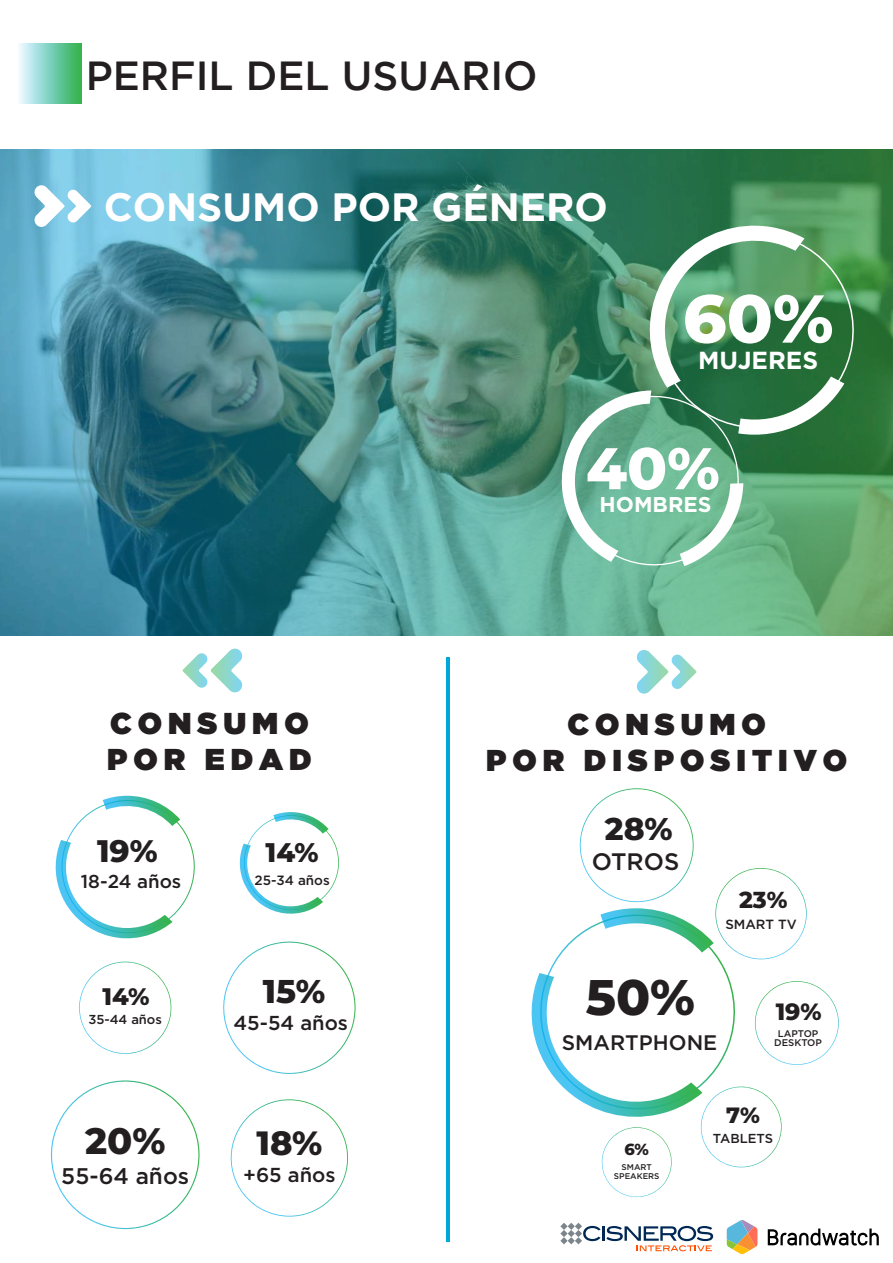
<style>
.page{position:relative;width:893px;height:1263px;background:#fff}
.page>*{position:absolute;margin:0;border:0;box-sizing:border-box;transform-origin:0 0}
.t1{font:800 67.5px "Montserrat";color:#fff}
.t2{font:800 58.65px "Montserrat";color:#fff}
.t3{font:800 49.95px "Montserrat";color:#231f20}
.t4{font:500 40.5px "Gotham";color:#231f20}
.t5{font:700 39.3px "Gotham";color:#fff}
.t6{font:800 36.9px "Montserrat";color:#231f20}
.t7{font:800 33.6px "Montserrat";color:#231f20}
.t8{font:800 32.85px "Montserrat";color:#231f20}
.t9{font:800 31.35px "Montserrat";color:#231f20}
.t10{font:800 31.2px "Montserrat";color:#231f20}
.t11{font:30px/36px "Gotham Ultra";letter-spacing:.2em;color:#231f20}
.t12{font:800 26.85px "Montserrat";color:#231f20}
.t13{font:700 24.6px "Gotham";color:#fff}
.t14{font:500 23.85px "Gotham";letter-spacing:-.005em;color:#231f20}
.t15{font:800 23.85px "Montserrat";color:#231f20}
.t16{font:800 23.55px "Montserrat";color:#231f20}
.t17{font:800 23.1px "Montserrat";color:#231f20}
.t18{font:500 22.65px "Gotham";color:#231f20}
.t19{font:800 22.05px "Montserrat";color:#231f20}
.t20{font:700 21.45px "Gotham";color:#fff}
.t21{font:500 21px "Gotham";color:#231f20}
.t22{font:500 20.25px "Gotham";color:#231f20}
.t23{font:500 20.1px "Gotham";color:#231f20}
.t24{font:500 18.75px "Gotham";color:#231f20}
.t25{font:800 16.05px "Montserrat";color:#231f20}
.t26{font:500 13.5px "Gotham";color:#231f20}
.t27{font:500 13.35px "Gotham";color:#231f20}
.t28{font:500 13.05px "Gotham";color:#231f20}
.t29{font:500 12.9px "Gotham";color:#231f20}
.t30{font:500 9.6px/9px "Gotham";color:#231f20;text-align:center}
.t31{font:500 8.25px/8.7px "Gotham";color:#231f20;text-align:center}
</style>
<div class="page">
<hr style="left:446px;top:657px;width:4px;height:584px;background:#00a8d9">
<img style="left:0;top:149px;width:893px;height:486px">
<svg style="left:182px;top:649px;width:61px;height:43px"></svg>
<svg style="left:32px;top:185px;width:59px;height:42px"></svg>
<svg style="left:19px;top:43px;width:63px;height:60px;background:#83d2b2"></svg>
<svg style="left:636px;top:650px;width:60px;height:44px"></svg>
<svg style="left:55px;top:795px;width:140px;height:144px"></svg>
<svg style="left:230px;top:1099px;width:118px;height:118px"></svg>
<svg style="left:574px;top:788px;width:233px;height:177px"></svg>
<svg style="left:223px;top:941px;width:133px;height:133px"></svg>
<svg style="left:239px;top:812px;width:100px;height:102px"></svg>
<svg style="left:531px;top:973px;width:308px;height:225px"></svg>
<svg style="left:50px;top:1080px;width:150px;height:150px"></svg>
<svg style="left:79px;top:961px;width:93px;height:93px"></svg>
<svg style="left:558px;top:222px;width:303px;height:354px;background:#5c9d75"></svg>
<svg style="left:560px;top:1223px;width:153px;height:28px"></svg>
<svg style="left:768px;top:1228px;width:111px;height:18px"></svg>
<svg style="left:727px;top:1220px;width:30px;height:34px"></svg>
<h3 class="t4" style="left:86px;top:53px;width:453px">PERFIL DEL USUARIO</h3>
<h3 class="t5" style="left:104px;top:184px;width:506px">CONSUMO POR GÉNERO</h3>
<h1 class="t1" style="left:683px;top:269px;width:152px">60%</h1>
<p class="t13" style="left:698px;top:346px;width:122px">MUJERES</p>
<p class="t11" style="left:107px;top:704px;width:206px">CONSUMO<br>POR EDAD</p>
<p class="t10" style="left:97px;top:828px;width:62px">19%</p>
<p class="t24" style="left:81px;top:870px;width:102px">18-24 años</p>
<p class="t15" style="left:103px;top:979px;width:49px">14%</p>
<p class="t29" style="left:88px;top:1012px;width:75px">35-44 años</p>
<p class="t12" style="left:266px;top:833px;width:55px">14%</p>
<p class="t26" style="left:255px;top:872px;width:77px">25-34 años</p>
<p class="t8" style="left:263px;top:967px;width:64px">15%</p>
<p class="t23" style="left:234px;top:1012px;width:116px">45-54 años</p>
<h2 class="t2" style="left:586px;top:425px;width:135px">40%</h2>
<p class="t20" style="left:600px;top:492px;width:113px">HOMBRES</p>
<p class="t11" style="left:486px;top:705px;width:363px;text-align:center">CONSUMO<br>POR DISPOSITIVO</p>
<p class="t9" style="left:605px;top:806px;width:69px">28%</p>
<p class="t14" style="left:592px;top:848px;width:89px">OTROS</p>
<p class="t17" style="left:739px;top:883px;width:50px">23%</p>
<p class="t27" style="left:725px;top:917px;width:73px">SMART TV</p>
<h3 class="t3" style="left:586px;top:960px;width:111px">50%</h3>
<p class="t21" style="left:562px;top:1030px;width:157px">SMARTPHONE</p>
<p class="t16" style="left:776px;top:994px;width:47px">19%</p>
<p class="t30" style="left:774px;top:1029px;width:49px">LAPTOP<br>DESKTOP</p>
<p class="t19" style="left:726px;top:1099px;width:35px">7%</p>
<p class="t6" style="left:85px;top:1113px;width:82px">20%</p>
<p class="t28" style="left:713px;top:1130px;width:62px">TABLETS</p>
<p class="t18" style="left:61px;top:1163px;width:129px">55-64 años</p>
<p class="t7" style="left:256px;top:1119px;width:67px">18%</p>
<p class="t22" style="left:243px;top:1163px;width:94px">+65 años</p>
<p class="t25" style="left:624px;top:1137px;width:26px">6%</p>
<p class="t31" style="left:614px;top:1162px;width:47px">SMART<br>SPEAKERS</p>
</div>
